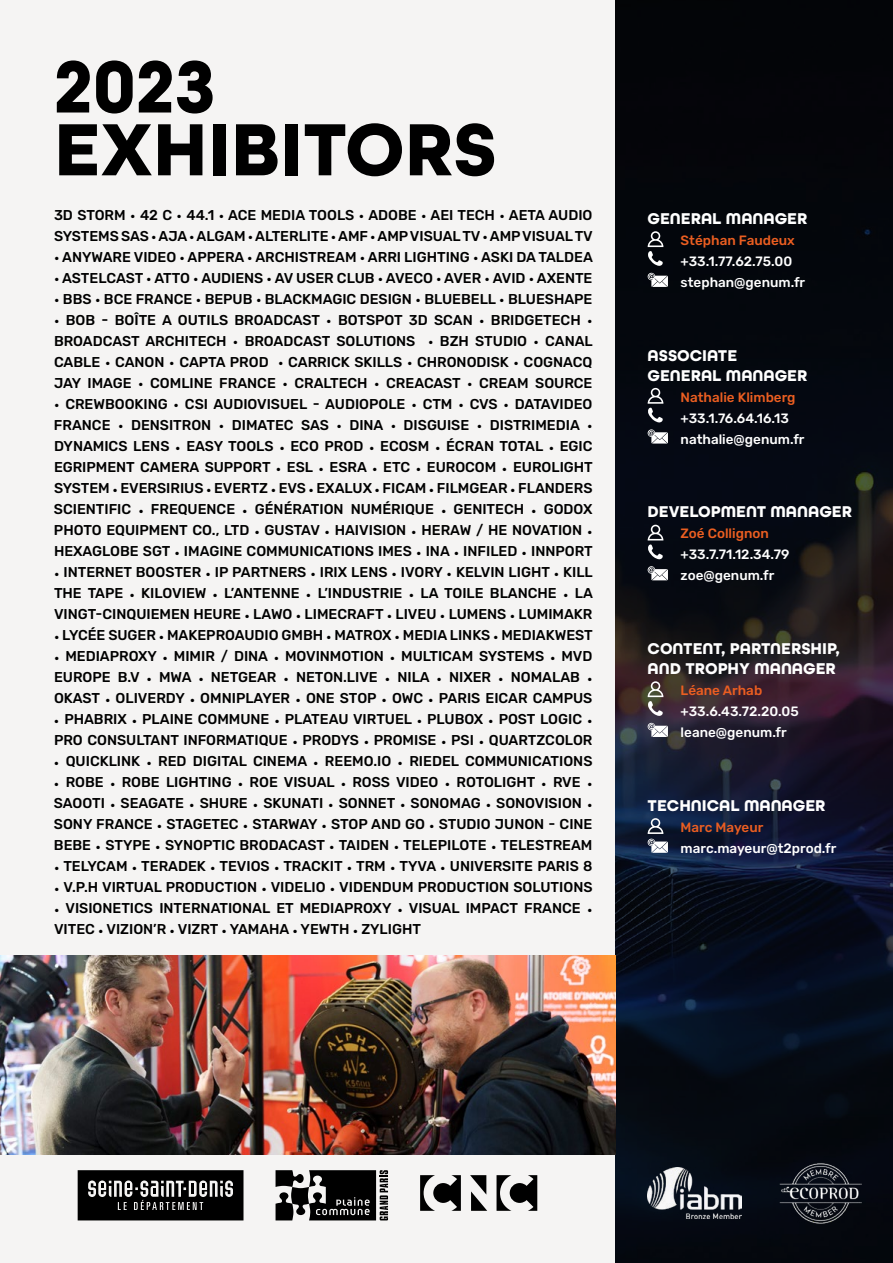
<style>
.page{position:relative;width:893px;height:1263px;background:#f5f4f3}
.page>*{position:absolute;margin:0;border:0;box-sizing:border-box;transform-origin:0 0}
.t1{font:700 78px/62.8px "All Round Gothic";color:#000}
.t2{font:700 16.5px/19.8px "All Round Gothic";color:#fff}
.t3{font:500 14.25px/21px "Rubik";color:#000;text-align:justify}
.t4{font:500 13.5px/21px "Rubik";color:#fff}
.t5{font:500 13.5px "Rubik";color:#eb5e21}
</style>
<div class="page">
<svg style="left:616px;top:0;width:277px;height:1263px;background:#0a0d17"></svg>
<img style="left:0;top:956px;width:615px;height:198px">
<img style="left:648px;top:1167px;width:93px;height:51px">
<svg style="left:78px;top:1170px;width:165px;height:50px;background:#282828"></svg>
<svg style="left:276px;top:1170px;width:112px;height:50px"></svg>
<svg style="left:420px;top:1175px;width:117px;height:36px"></svg>
<img style="left:780px;top:1163px;width:81px;height:60px">
<svg style="left:648px;top:231px;width:15px;height:35px"></svg>
<svg style="left:648px;top:273px;width:20px;height:14px"></svg>
<svg style="left:648px;top:388px;width:15px;height:35px"></svg>
<svg style="left:648px;top:429px;width:20px;height:15px"></svg>
<svg style="left:648px;top:525px;width:15px;height:34px"></svg>
<svg style="left:648px;top:566px;width:20px;height:14px"></svg>
<svg style="left:648px;top:681px;width:15px;height:35px"></svg>
<svg style="left:648px;top:723px;width:20px;height:14px"></svg>
<svg style="left:648px;top:818px;width:20px;height:35px"></svg>
<h1 class="t1" style="left:54px;top:56px;width:444px">2023<br>EXHIBITORS</h1>
<p class="t3" style="left:54px;top:205px;width:540px">3D STORM • 42 C • 44.1 • ACE MEDIA TOOLS • ADOBE • AEI TECH • AETA AUDIO<br>SYSTEMS SAS • AJA • ALGAM • ALTERLITE • AMF • AMP VISUAL TV • AMP VISUAL TV</p>
<p class="t3" style="left:54px;top:247px;width:540px">• ANYWARE VIDEO • APPERA • ARCHISTREAM • ARRI LIGHTING • ASKI DA TALDEA</p>
<p class="t3" style="left:54px;top:268px;width:540px">• ASTELCAST • ATTO • AUDIENS • AV USER CLUB • AVECO • AVER • AVID • AXENTE</p>
<p class="t3" style="left:54px;top:289px;width:540px">• BBS • BCE FRANCE • BEPUB • BLACKMAGIC DESIGN • BLUEBELL • BLUESHAPE</p>
<p class="t3" style="left:54px;top:310px;width:540px">• BOB - BOÎTE A OUTILS BROADCAST • BOTSPOT 3D SCAN • BRIDGETECH • BROADCAST ARCHITECH • BROADCAST SOLUTIONS • BZH STUDIO • CANAL CABLE • CANON • CAPTA PROD • CARRICK SKILLS • CHRONODISK • COGNACQ JAY IMAGE • COMLINE FRANCE • CRALTECH • CREACAST • CREAM SOURCE</p>
<p class="t3" style="left:54px;top:394px;width:540px">• CREWBOOKING • CSI AUDIOVISUEL - AUDIOPOLE • CTM • CVS • DATAVIDEO FRANCE • DENSITRON • DIMATEC SAS • DINA • DISGUISE • DISTRIMEDIA • DYNAMICS LENS • EASY TOOLS • ECO PROD • ECOSM • ÉCRAN TOTAL • EGIC EGRIPMENT CAMERA SUPPORT • ESL • ESRA • ETC • EUROCOM • EUROLIGHT SYSTEM • EVERSIRIUS • EVERTZ • EVS • EXALUX • FICAM • FILMGEAR • FLANDERS SCIENTIFIC • FREQUENCE • GÉNÉRATION NUMÉRIQUE • GENITECH • GODOX PHOTO EQUIPMENT CO., LTD • GUSTAV • HAIVISION • HERAW / HE NOVATION • HEXAGLOBE SGT • IMAGINE COMMUNICATIONS IMES • INA • INFILED • INNPORT</p>
<p class="t3" style="left:54px;top:562px;width:540px">• INTERNET BOOSTER • IP PARTNERS • IRIX LENS • IVORY • KELVIN LIGHT • KILL THE TAPE • KILOVIEW • L’ANTENNE • L’INDUSTRIE • LA TOILE BLANCHE • LA VINGT-CINQUIEMEN HEURE • LAWO • LIMECRAFT • LIVEU • LUMENS • LUMIMAKR</p>
<p class="t3" style="left:54px;top:625px;width:540px">• LYCÉE SUGER • MAKEPROAUDIO GMBH • MATROX • MEDIA LINKS • MEDIAKWEST</p>
<p class="t3" style="left:54px;top:646px;width:540px">• MEDIAPROXY • MIMIR / DINA • MOVINMOTION • MULTICAM SYSTEMS • MVD EUROPE B.V • MWA • NETGEAR • NETON.LIVE • NILA • NIXER • NOMALAB • OKAST • OLIVERDY • OMNIPLAYER • ONE STOP • OWC • PARIS EICAR CAMPUS</p>
<p class="t3" style="left:54px;top:709px;width:540px">• PHABRIX • PLAINE COMMUNE • PLATEAU VIRTUEL • PLUBOX • POST LOGIC •<br>PRO CONSULTANT INFORMATIQUE • PRODYS • PROMISE • PSI • QUARTZCOLOR</p>
<p class="t3" style="left:54px;top:751px;width:540px">• QUICKLINK • RED DIGITAL CINEMA • REEMO.IO • RIEDEL COMMUNICATIONS</p>
<p class="t3" style="left:54px;top:772px;width:540px">• ROBE • ROBE LIGHTING • ROE VISUAL • ROSS VIDEO • ROTOLIGHT • RVE • SAOOTI • SEAGATE • SHURE • SKUNATI • SONNET • SONOMAG • SONOVISION • SONY FRANCE • STAGETEC • STARWAY • STOP AND GO • STUDIO JUNON - CINE BEBE • STYPE • SYNOPTIC BRODACAST • TAIDEN • TELEPILOTE • TELESTREAM</p>
<p class="t3" style="left:54px;top:856px;width:540px">• TELYCAM • TERADEK • TEVIOS • TRACKIT • TRM • TYVA • UNIVERSITE PARIS 8</p>
<p class="t3" style="left:54px;top:877px;width:540px">• V.P.H VIRTUAL PRODUCTION • VIDELIO • VIDENDUM PRODUCTION SOLUTIONS</p>
<p class="t3" style="left:54px;top:898px;width:540px">• VISIONETICS INTERNATIONAL ET MEDIAPROXY • VISUAL IMPACT FRANCE •<br>VITEC • VIZION’R • VIZRT • YAMAHA • YEWTH • ZYLIGHT</p>
<p class="t2" style="left:648px;top:209px;width:161px">GENERAL MANAGER</p>
<p class="t5" style="left:681px;top:232px;width:116px">Stéphan Faudeux</p>
<p class="t4" style="left:681px;top:251px;width:126px">+33.1.77.62.75.00 stephan@genum.fr</p>
<p class="t2" style="left:648px;top:345px;width:161px">ASSOCIATE<br>GENERAL MANAGER</p>
<p class="t5" style="left:681px;top:389px;width:116px">Nathalie Klimberg</p>
<p class="t4" style="left:681px;top:408px;width:125px">+33.1.76.64.16.13 nathalie@genum.fr</p>
<p class="t2" style="left:648px;top:502px;width:206px">DEVELOPMENT MANAGER</p>
<p class="t5" style="left:681px;top:526px;width:90px">Zoé Collignon</p>
<p class="t4" style="left:681px;top:544px;width:110px">+33.7.71.12.34.79 zoe@genum.fr</p>
<p class="t2" style="left:648px;top:639px;width:194px">CONTENT, PARTNERSHIP,<br>AND TROPHY MANAGER</p>
<p class="t5" style="left:681px;top:682px;width:83px">Léane Arhab</p>
<p class="t4" style="left:681px;top:701px;width:120px">+33.6.43.72.20.05 leane@genum.fr</p>
<p class="t2" style="left:648px;top:795px;width:179px">TECHNICAL MANAGER</p>
<p class="t5" style="left:681px;top:819px;width:84px">Marc Mayeur</p>
<p class="t4" style="left:681px;top:838px;width:157px">marc.mayeur@t2prod.fr</p>
</div>
